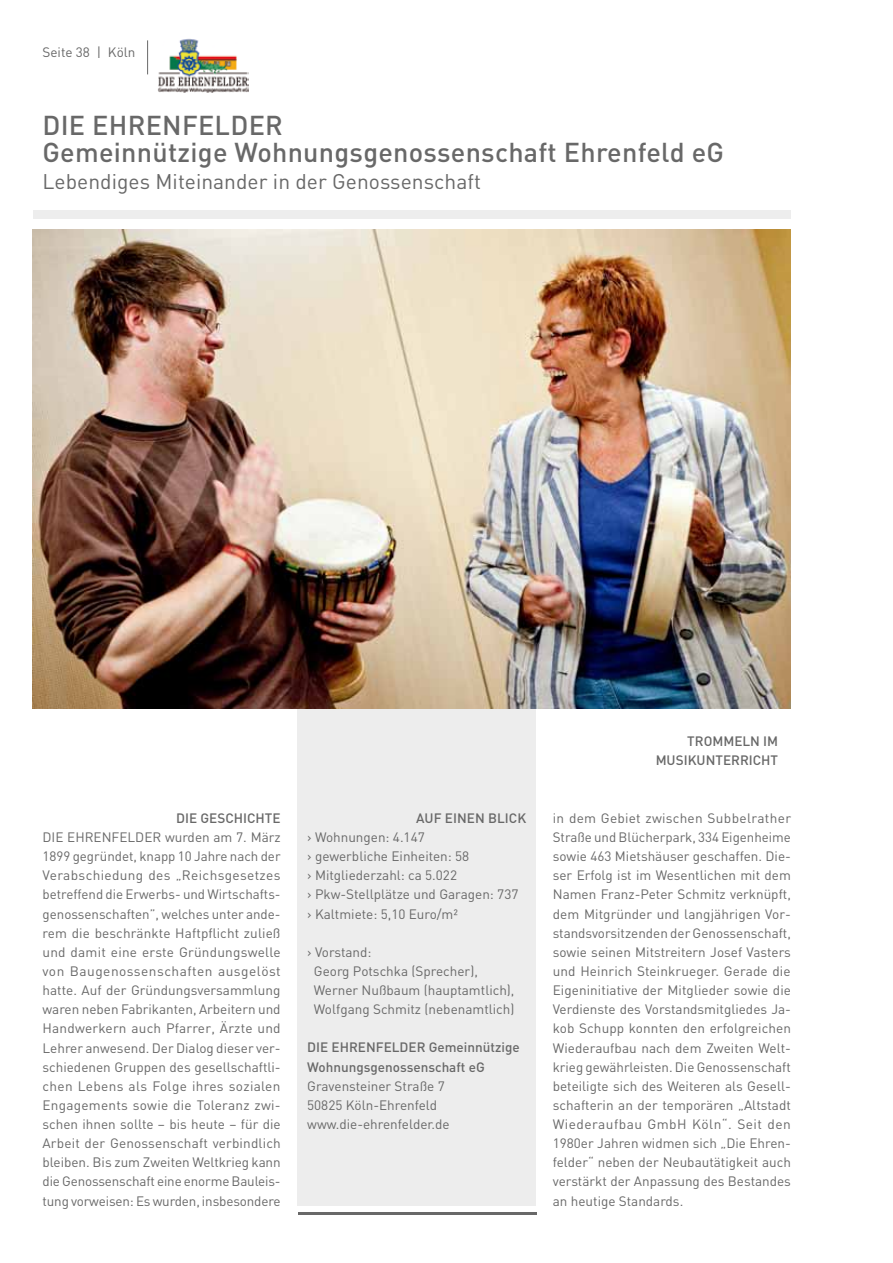
<style>
.page{position:relative;width:893px;height:1263px;background:#fff}
.page>*{position:absolute;margin:0;border:0;box-sizing:border-box;transform-origin:0 0}
.t1{font:500 27px/27px "DIN";letter-spacing:.01em;color:#686868}
.t2{font:21px "DIN";color:#686868}
.t3{font:13.5px/19.2px "DIN";color:#686868}
.t4{font:500 13.5px/19.2px "DIN";color:#686868}
</style>
<div class="page">
<hr style="left:147px;top:40px;width:1px;height:34px;background:#686868">
<div style="left:298px;top:704px;width:238px;height:501px;background:#ededed"></div>
<hr style="left:299px;top:1212px;width:238px;height:2px;background:#686868">
<img style="left:33px;top:230px;width:758px;height:478px">
<img style="left:158px;top:38px;width:91px;height:55px">
<div style="left:33px;top:210px;width:758px;height:9px;background:#ededed"></div>
<p class="t3" style="left:43px;top:43px;width:94px">Seite 38 | Köln</p>
<h1 class="t1" style="left:43px;top:111px;width:683px">DIE EHRENFELDER<br>Gemeinnützige Wohnungsgenossenschaft Ehrenfeld eG</h1>
<h2 class="t2" style="left:43px;top:168px;width:440px">Lebendiges Miteinander in der Genossenschaft</h2>
<p class="t4" style="left:176px;top:808px;width:106px">DIE GESCHICHTE</p>
<p class="t3" style="left:43px;top:827px;width:240px;text-align:justify">DIE EHRENFELDER wurden am 7. März 1899 gegründet, knapp 10 Jahre nach der Verabschiedung des „Reichsgesetzes betreffend die Erwerbs- und Wirtschafts&shy;genossenschaften”, welches unter ande&shy;rem die beschränkte Haftpflicht zuließ und damit eine erste Gründungswelle von Baugenossenschaften ausgelöst hatte. Auf der Gründungsversammlung waren neben Fabrikanten, Arbeitern und Handwerkern auch Pfarrer, Ärzte und Lehrer anwesend. Der Dialog dieser ver&shy;schiedenen Gruppen des gesellschaftli&shy;chen Lebens als Folge ihres sozialen Engagements sowie die Toleranz zwi&shy;schen ihnen sollte – bis heute – für die Arbeit der Genossenschaft verbindlich bleiben. Bis zum Zweiten Weltkrieg kann die Genossenschaft eine enorme Bauleis&shy;tung vorweisen: Es wurden, insbesondere</p>
<p class="t4" style="left:416px;top:808px;width:112px">AUF EINEN BLICK</p>
<p class="t3" style="left:307px;top:827px;width:213px">› Wohnungen: 4.147<br>› gewerbliche Einheiten: 58<br>› Mitgliederzahl: ca 5.022<br>› Pkw-Stellplätze und Garagen: 737 › Kaltmiete: 5,10 Euro/m²</p>
<p class="t3" style="left:314px;top:942px;width:202px;text-indent:-7px">› Vorstand:<br>Georg Potschka (Sprecher),<br>Werner Nußbaum (hauptamtlich),<br>Wolfgang Schmitz (nebenamtlich)</p>
<p class="t4" style="left:307px;top:1037px;width:214px">DIE EHRENFELDER Gemeinnützige<br>Wohnungsgenossenschaft eG</p>
<p class="t3" style="left:307px;top:1076px;width:144px">Gravensteiner Straße 7<br>50825 Köln-Ehrenfeld www.die-ehrenfelder.de</p>
<p class="t4" style="left:656px;top:731px;width:124px;text-align:right">TROMMELN IM<br>MUSIKUNTERRICHT</p>
<p class="t3" style="left:553px;top:808px;width:240px;text-align:justify">in dem Gebiet zwischen Subbelrather Straße und Blücherpark, 334 Eigenheime sowie 463 Mietshäuser geschaffen. Die&shy;ser Erfolg ist im Wesentlichen mit dem Namen Franz-Peter Schmitz verknüpft, dem Mitgründer und langjährigen Vor&shy;standsvorsitzenden der Genossenschaft, sowie seinen Mitstreitern Josef Vasters und Heinrich Steinkrueger. Gerade die Eigeninitiative der Mitglieder sowie die Verdienste des Vorstandsmitgliedes Ja&shy;kob Schupp konnten den erfolgreichen Wiederaufbau nach dem Zweiten Welt&shy;krieg gewährleisten. Die Genossenschaft beteiligte sich des Weiteren als Gesell&shy;schafterin an der temporären „Altstadt Wiederaufbau GmbH Köln“. Seit den 1980er Jahren widmen sich „Die Ehren&shy;felder“ neben der Neubautätigkeit auch verstärkt der Anpassung des Bestandes an heutige Standards.</p>
</div>
